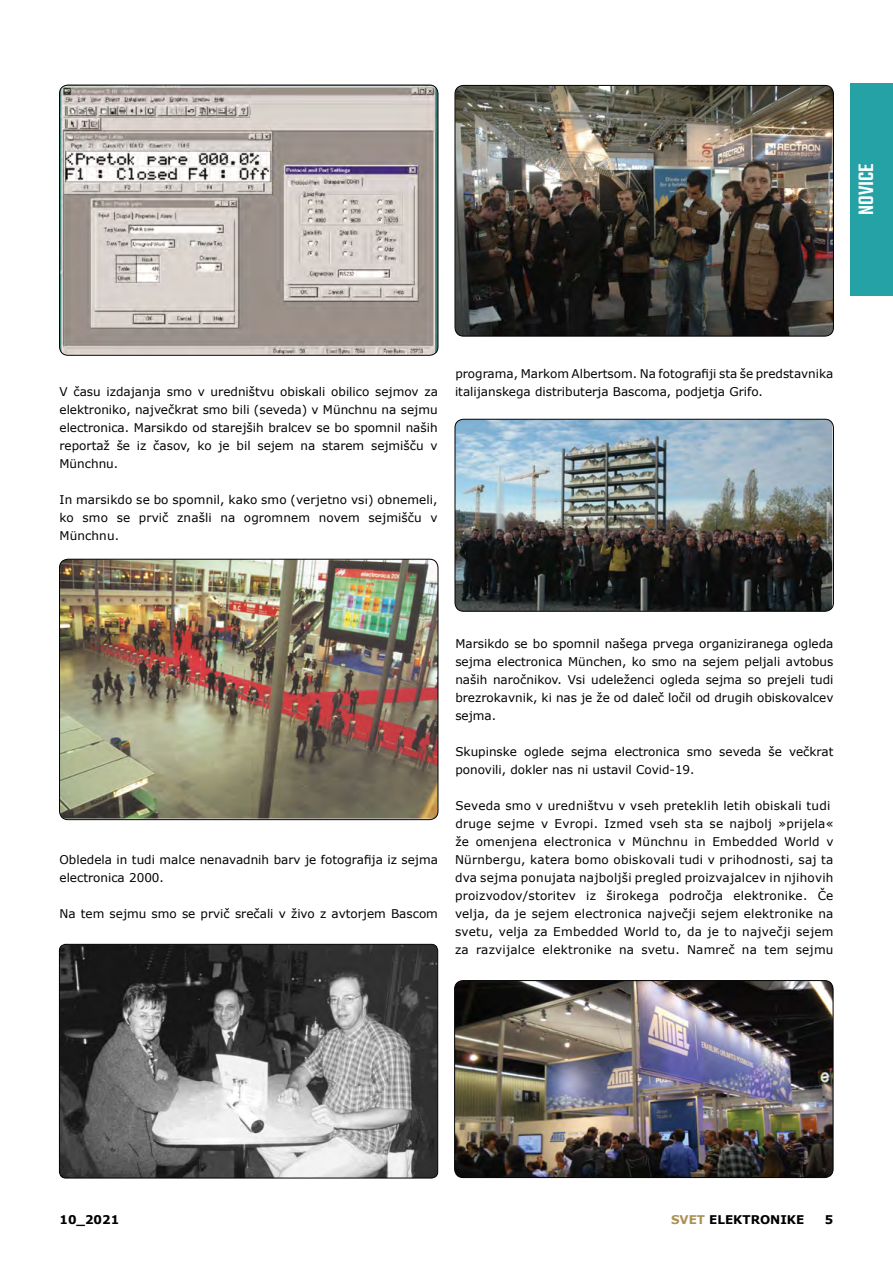
<style>
.page{position:relative;width:893px;height:1263px;background:#fff}
.page>*{position:absolute;margin:0;border:0;box-sizing:border-box;transform-origin:0 0}
.t1{font:500 22.5px "Teko";color:#fff}
.t2{font:12px/18px "Verdana";letter-spacing:.01em;color:#000}
.t3{font:700 12px "Verdana";color:#000}
.s1{color:#ac9155}
</style>
<div class="page">
<div style="left:850px;top:83px;width:43px;height:212px;background:#25a2a6"></div>
<img style="left:60px;top:85px;width:378px;height:270px">
<div style="left:59px;top:85px;width:379px;height:271px;border:1px solid #000;border-radius:9px"></div>
<img style="left:60px;top:559px;width:378px;height:260px">
<div style="left:59px;top:559px;width:379px;height:261px;border:1px solid #000;border-radius:9px"></div>
<img style="left:59px;top:944px;width:379px;height:234px">
<div style="left:59px;top:944px;width:379px;height:234px;border:1px solid #000;border-radius:6px"></div>
<img style="left:455px;top:85px;width:378px;height:251px">
<div style="left:455px;top:85px;width:379px;height:251px;border:1px solid #000;border-radius:9px"></div>
<img style="left:455px;top:419px;width:377px;height:192px">
<div style="left:455px;top:419px;width:379px;height:193px;border:1px solid #000;border-radius:9px"></div>
<img style="left:455px;top:980px;width:378px;height:197px">
<div style="left:454px;top:980px;width:379px;height:198px;border:1px solid #000;border-radius:9px"></div>
<h1 class="t1" style="left:853px;top:215px;width:53px;rotate:-90deg">novice</h1>
<p class="t2" style="left:60px;top:383px;width:380px;text-align:justify">V času izdajanja smo v uredništvu obiskali obilico sejmov za elektroniko, največkrat smo bili (seveda) v Münchnu na sejmu electronica. Marsikdo od starejših bralcev se bo spomnil naših reportaž še iz časov, ko je bil sejem na starem sejmišču v Münchnu.</p>
<p class="t2" style="left:60px;top:491px;width:380px;text-align:justify">In marsikdo se bo spomnil, kako smo (verjetno vsi) obnemeli, ko smo se prvič znašli na ogromnem novem sejmišču v Münchnu.</p>
<p class="t2" style="left:455px;top:365px;width:380px">programa, Markom Albertsom. Na fotografiji sta še predstavnika italijanskega distributerja Bascoma, podjetja Grifo.</p>
<p class="t2" style="left:60px;top:851px;width:380px">Obledela in tudi malce nenavadnih barv je fotografija iz sejma electronica 2000.</p>
<p class="t2" style="left:60px;top:905px;width:380px">Na tem sejmu smo se prvič srečali v živo z avtorjem Bascom</p>
<p class="t2" style="left:455px;top:635px;width:380px;text-align:justify">Marsikdo se bo spomnil našega prvega organiziranega ogleda sejma electronica München, ko smo na sejem peljali avtobus naših naročnikov. Vsi udeleženci ogleda sejma so prejeli tudi brezrokavnik, ki nas je že od daleč ločil od drugih obiskovalcev sejma.</p>
<p class="t2" style="left:455px;top:743px;width:380px">Skupinske oglede sejma electronica smo seveda še večkrat ponovili, dokler nas ni ustavil Covid-19.</p>
<p class="t2" style="left:455px;top:797px;width:380px">Seveda smo v uredništvu v vseh preteklih letih obiskali tudi druge sejme v Evropi. Izmed vseh sta se najbolj »prijela« že omenjena electronica v Münchnu in Embedded World v Nürnbergu, katera bomo obiskovali tudi v prihodnosti, saj ta dva sejma ponujata najboljši pregled proizvajalcev in njihovih proizvodov/storitev iz širokega področja elektronike. Če velja, da je sejem electronica največji sejem elektronike na svetu, velja za Embedded World to, da je to največji sejem za razvijalce elektronike na svetu. Namreč na tem sejmu</p>
<p class="t3" style="left:60px;top:1211px;width:61px">10_2021</p>
<p class="t3" style="left:671px;top:1211px;width:135px"><span class="s1">SVET</span> ELEKTRONIKE</p>
<p class="t3" style="left:825px;top:1211px;width:10px">5</p>
</div>
